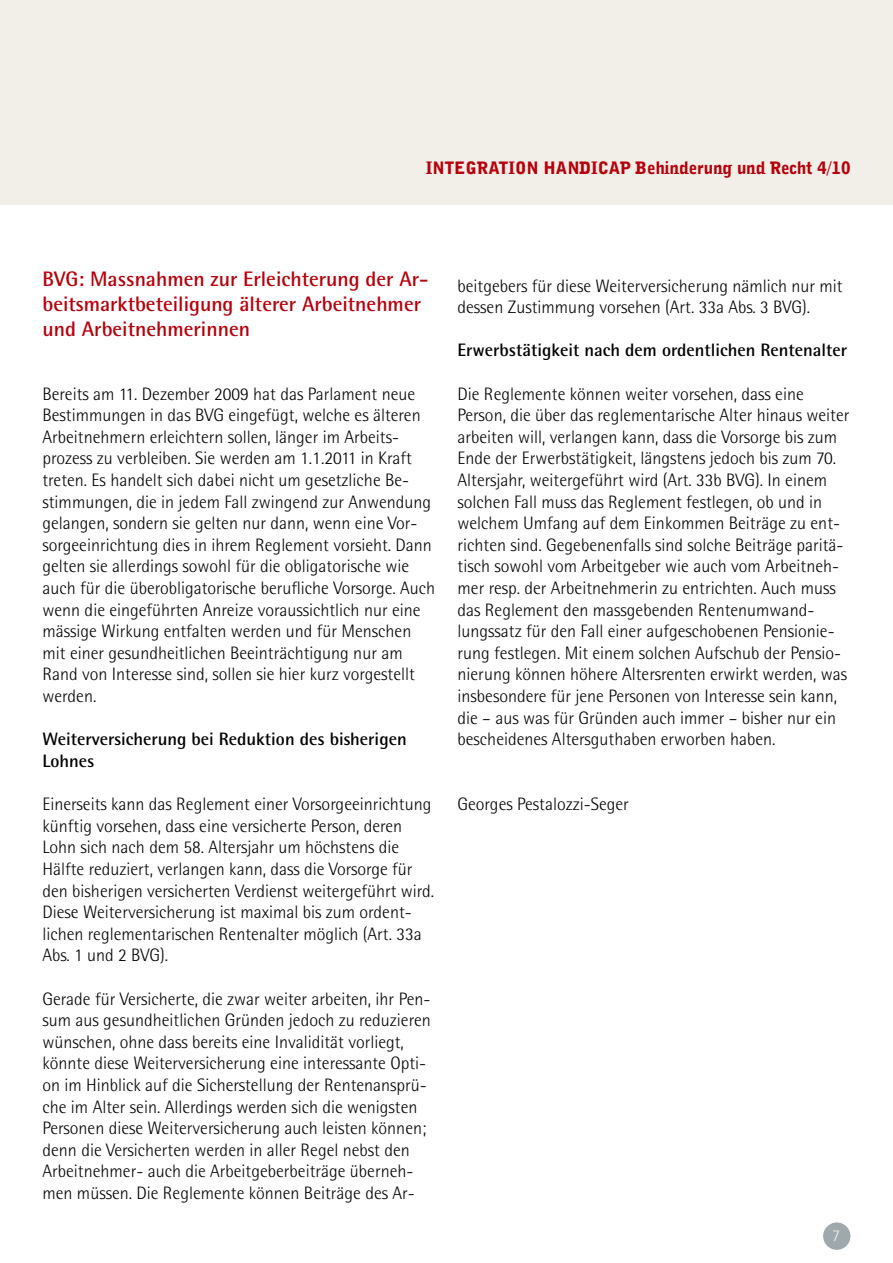
<style>
.page{position:relative;width:893px;height:1263px;background:#fff}
.page>*{position:absolute;margin:0;border:0;box-sizing:border-box;transform-origin:0 0}
.t1{font:700 21px/25.2px "Agfa Rotis Semisans";color:#b7000c}
.t2{font:300 18px/21.6px "Agfa Rotis Semisans";color:#000}
.t3{font:700 18px/21.6px "Agfa Rotis Semisans";color:#000}
.t4{font:900 17.1px "Avid Gothic";color:#b7000c}
</style>
<div class="page">
<div style="left:0;top:0;width:893px;height:205px;background:#f1efe7"></div>
<div style="left:823px;top:1222px;width:27px;height:28px;background:#9fa8ac;border-radius:50%"></div>
<p class="t4" style="left:426px;top:156px;width:426px">INTEGRATION HANDICAP Behinderung und Recht 4/10</p>
<p class="t1" style="left:43px;top:266px;width:388px">BVG: Massnahmen zur Erleichterung der Ar&shy;beitsmarktbeteiligung älterer Arbeitnehmer und Arbeitnehmerinnen</p>
<p class="t2" style="left:43px;top:383px;width:394px">Bereits am 11 . Dezember 2009 hat das Parlament neue Bestimmungen in das BVG eingefügt, welche es älteren Arbeitnehmern erleichtern sollen, länger im Arbeits&shy;prozess zu verbleiben. Sie werden am 1 .1 .2011 in Kraft treten. Es handelt sich dabei nicht um gesetzliche Be&shy;stimmungen, die in jedem Fall zwingend zur Anwendung gelangen, sondern sie gelten nur dann, wenn eine Vor&shy;sorgeeinrichtung dies in ihrem Reglement vorsieht. Dann gelten sie allerdings sowohl für die obligatorische wie auch für die überobligatorische berufliche Vorsorge. Auch wenn die eingeführten Anreize voraussichtlich nur eine mässige Wirkung entfalten werden und für Menschen mit einer gesundheitlichen Beeinträchtigung nur am Rand von Interesse sind, sollen sie hier kurz vorgestellt werden.</p>
<p class="t3" style="left:43px;top:728px;width:366px">Weiterversicherung bei Reduktion des bisherigen<br>Lohnes</p>
<p class="t2" style="left:43px;top:793px;width:393px">Einerseits kann das Reglement einer Vorsorgeeinrichtung künftig vorsehen, dass eine versicherte Person, deren Lohn sich nach dem 58. Altersjahr um höchstens die Hälfte reduziert, verlangen kann, dass die Vorsorge für den bisherigen versicherten Verdienst weitergeführt wird.<br>Diese Weiterversicherung ist maximal bis zum ordent&shy;lichen reglementarischen Rentenalter möglich (Art. 33a Abs. 1 und 2 BVG).</p>
<p class="t2" style="left:43px;top:988px;width:390px">Gerade für Versicherte, die zwar weiter arbeiten, ihr Pen&shy;sum aus gesundheitlichen Gründen jedoch zu reduzieren wünschen, ohne dass bereits eine Invalidität vorliegt, könnte diese Weiterversicherung eine interessante Opti&shy;on im Hinblick auf die Sicherstellung der Rentenansprü&shy;che im Alter sein. Allerdings werden sich die wenigsten Personen diese Weiterversicherung auch leisten können; denn die Versicherten werden in aller Regel nebst den Arbeitnehmer- auch die Arbeitgeberbeiträge überneh&shy;men müssen. Die Reglemente können Beiträge des Ar-</p>
<p class="t2" style="left:458px;top:275px;width:387px">beitgebers für diese Weiterversicherung nämlich nur mit dessen Zustimmung vorsehen (Art. 33a Abs. 3 BVG).</p>
<p class="t3" style="left:458px;top:339px;width:391px">Erwerbstätigkeit nach dem ordentlichen Rentenalter</p>
<p class="t2" style="left:458px;top:383px;width:393px">Die Reglemente können weiter vorsehen, dass eine Person, die über das reglementarische Alter hinaus weiter arbeiten will, verlangen kann, dass die Vorsorge bis zum Ende der Erwerbstätigkeit, längstens jedoch bis zum 70.<br>Altersjahr, weitergeführt wird (Art. 33b BVG). In einem solchen Fall muss das Reglement festlegen, ob und in welchem Umfang auf dem Einkommen Beiträge zu ent&shy;richten sind. Gegebenenfalls sind solche Beiträge paritä&shy;tisch sowohl vom Arbeitgeber wie auch vom Arbeitneh&shy;mer resp. der Arbeitnehmerin zu entrichten. Auch muss das Reglement den massgebenden Rentenumwand&shy;lungssatz für den Fall einer aufgeschobenen Pensionie&shy;rung festlegen. Mit einem solchen Aufschub der Pensio&shy;nierung können höhere Altersrenten erwirkt werden, was insbesondere für jene Personen von Interesse sein kann, die – aus was für Gründen auch immer – bisher nur ein bescheidenes Altersguthaben erworben haben.</p>
<p class="t2" style="left:458px;top:793px;width:173px">Georges Pestalozzi-Seger</p>
</div>
